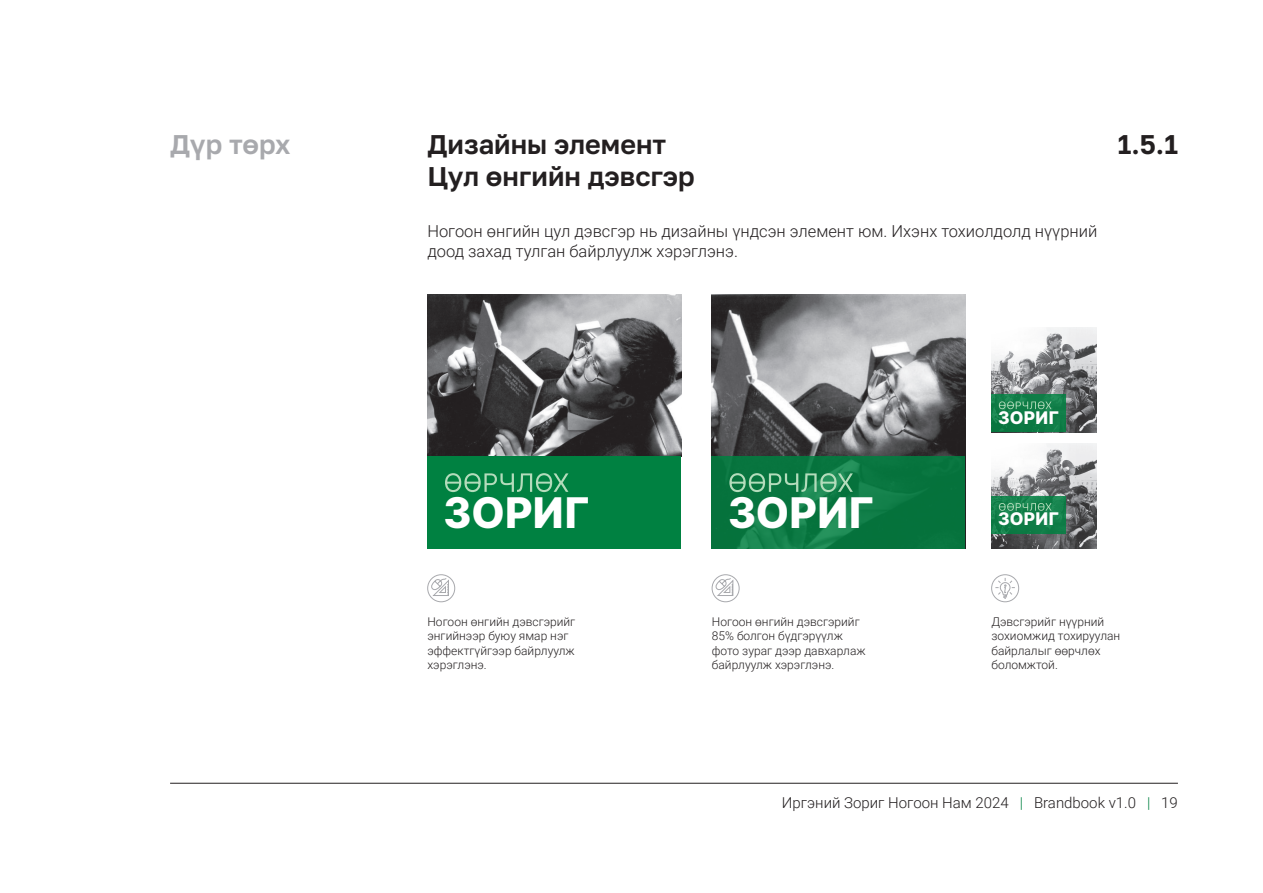
<style>
.page{position:relative;width:1263px;height:893px;background:#fff}
.page>*{position:absolute;margin:0;border:0;box-sizing:border-box;transform-origin:0 0}
.t1{font:800 42.3px "Inter";letter-spacing:.005em;color:#fff}
.t2{font:600 27px/32.4px "Golos Text";color:#231f20}
.t3{font:600 27px "Golos Text";letter-spacing:-.01em;color:#a8a9ad}
.t4{font:800 17.4px "Inter";letter-spacing:.015em;color:#fff}
.t5{font:300 16.5px/19.8px "Roboto";color:#231f20}
.t6{font:300 15px "Roboto";color:#231f20}
.t7{font:300 12px/14.4px "Roboto";color:#231f20}
.s1{color:#008141}
</style>
<div class="page">
<hr style="left:170px;top:783px;width:1008px;height:1px;background:#231f20">
<img style="left:711px;top:294px;width:254px;height:162px">
<img style="left:991px;top:328px;width:105px;height:104px">
<img style="left:991px;top:444px;width:105px;height:104px">
<img style="left:427px;top:294px;width:254px;height:162px">
<div style="left:427px;top:456px;width:254px;height:92px;background:#008141"></div>
<svg style="left:711px;top:456px;width:254px;height:92px;background:#0a7741"></svg>
<svg style="left:991px;top:394px;width:75px;height:38px;background:#0f7d47"></svg>
<div style="left:991px;top:496px;width:75px;height:38px;background:linear-gradient(to bottom,#1a8751,#0f7d47)"></div>
<svg style="left:712px;top:574px;width:27px;height:28px"></svg>
<svg style="left:427px;top:574px;width:28px;height:28px"></svg>
<svg style="left:991px;top:574px;width:28px;height:28px"></svg>
<svg style="left:445px;top:473px;width:123px;height:19px"></svg>
<svg style="left:729px;top:473px;width:124px;height:19px;background:#42996a"></svg>
<svg style="left:999px;top:401px;width:52px;height:8px"></svg>
<svg style="left:999px;top:503px;width:52px;height:8px"></svg>
<h2 class="t3" style="left:170px;top:128px;width:122px">Дүр төрх</h2>
<h2 class="t2" style="left:427px;top:128px;width:269px">Дизайны элемент<br>Цул өнгийн дэвсгэр</h2>
<h2 class="t2" style="left:1118px;top:128px;width:62px">1.5.1</h2>
<h3 class="t5" style="left:427px;top:221px;width:671px">Ногоон өнгийн цул дэвсгэр нь дизайны үндсэн элемент юм. Ихэнх тохиолдолд нүүрний доод захад тулган байрлуулж хэрэглэнэ.</h3>
<h1 class="t1" style="left:444px;top:480px;width:147px">ЗОРИГ</h1>
<h1 class="t1" style="left:728px;top:480px;width:147px">ЗОРИГ</h1>
<h3 class="t4" style="left:998px;top:404px;width:62px">ЗОРИГ</h3>
<h3 class="t4" style="left:998px;top:506px;width:62px">ЗОРИГ</h3>
<p class="t7" style="left:427px;top:614px;width:149px">Ногоон өнгийн дэвсгэрийг энгийнээр буюу ямар нэг эффектгүйгээр байрлуулж хэрэглэнэ.</p>
<p class="t7" style="left:991px;top:614px;width:130px">Дэвсгэрийг нүүрний зохиомжид тохируулан байрлалыг өөрчлөх боломжтой.</p>
<p class="t7" style="left:712px;top:614px;width:155px">Ногоон өнгийн дэвсгэрийг<br>85% болгон бүдгэрүүлж фото зураг дээр давхарлаж байрлуулж хэрэглэнэ.</p>
<p class="t6" style="left:782px;top:792px;width:397px">Иргэний Зориг Ногоон Нам 2024 <span class="s1">|</span> Brandbook v1.0 <span class="s1">|</span> 19</p>
</div>
